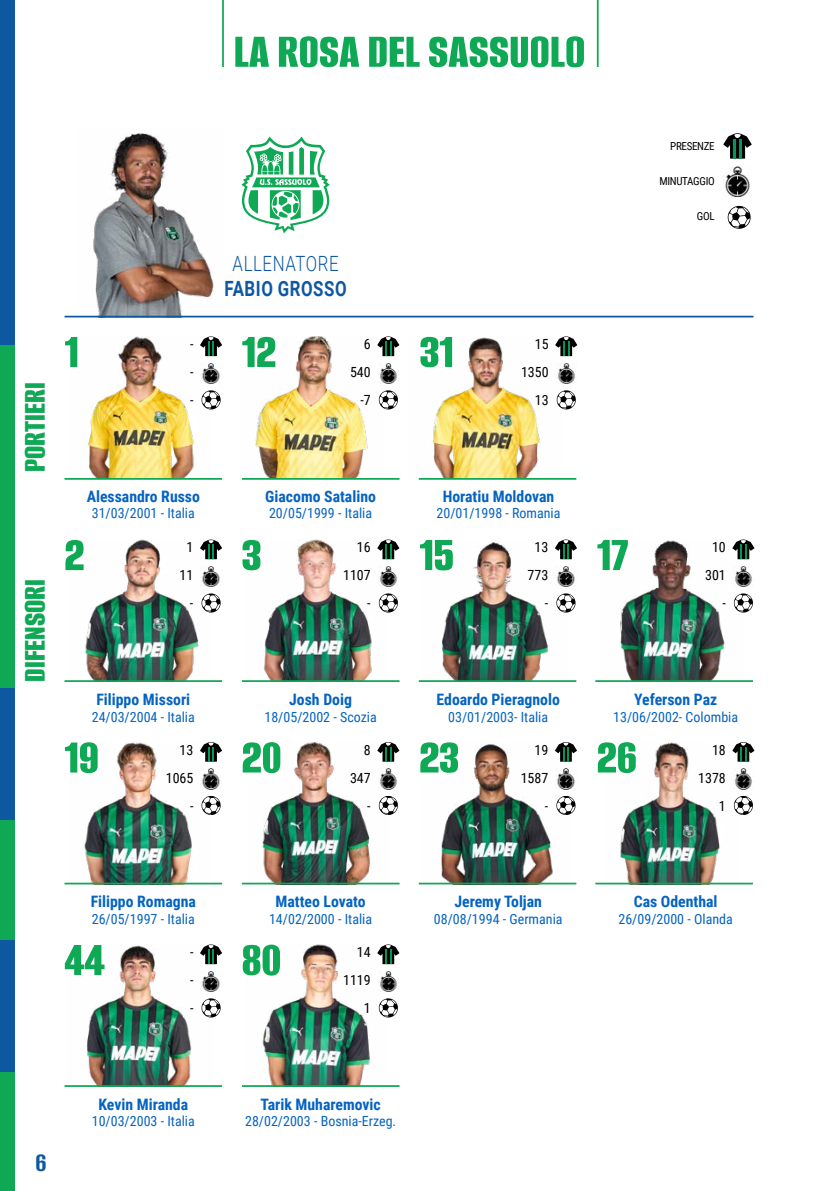
<style>
.page{position:relative;width:819px;height:1191px;background:#fff}
.page>*{position:absolute;margin:0;border:0;box-sizing:border-box;transform-origin:0 0}
.t1{font:100 50.75px "Alumni Sans";color:#0fa855}
.t2{font:100 33.25px "Alumni Sans";color:#0fa855}
.t3{font:100 28px "Alumni Sans";color:#0e58a2}
.t4{font:700 21px "Roboto";letter-spacing:.035em;color:#0e58a2;scale:.8 1}
.t5{font:300 21px "Roboto";letter-spacing:.035em;color:#0e58a2;scale:.8 1}
.t6{font:700 15.75px "Roboto Condensed";color:#0563c1}
.t7{font:14px "Roboto Condensed";color:#0563c1}
.t8{font:14px/28px "Roboto Condensed";color:#000;text-align:right}
.t9{font:11.03px "Roboto Condensed";letter-spacing:-.03em;color:#000}
</style>
<div class="page">
<div style="left:0;top:344px;width:15px;height:344px;background:#0fa855"></div>
<div style="left:0;top:0;width:15px;height:344px;background:#0e58a2"></div>
<div style="left:0;top:688px;width:15px;height:132px;background:#0e58a2"></div>
<div style="left:0;top:820px;width:15px;height:120px;background:#0fa855"></div>
<div style="left:0;top:1072px;width:15px;height:119px;background:#0fa855"></div>
<div style="left:0;top:940px;width:15px;height:132px;background:#0e58a2"></div>
<img style="left:88px;top:336px;width:123px;height:142px">
<img style="left:85px;top:539px;width:126px;height:141px">
<img style="left:84px;top:742px;width:127px;height:140px">
<img style="left:87px;top:945px;width:126px;height:140px">
<img style="left:255px;top:336px;width:128px;height:142px">
<img style="left:263px;top:539px;width:125px;height:141px">
<img style="left:262px;top:742px;width:127px;height:140px">
<img style="left:262px;top:944px;width:126px;height:141px">
<img style="left:442px;top:542px;width:126px;height:138px">
<img style="left:441px;top:744px;width:129px;height:138px">
<img style="left:418px;top:337px;width:146px;height:142px">
<img style="left:620px;top:540px;width:123px;height:140px">
<img style="left:620px;top:742px;width:120px;height:140px">
<img style="left:201px;top:363px;width:20px;height:20px">
<img style="left:201px;top:566px;width:20px;height:20px">
<img style="left:201px;top:769px;width:20px;height:20px">
<img style="left:201px;top:971px;width:20px;height:20px">
<img style="left:378px;top:363px;width:19px;height:20px">
<img style="left:378px;top:566px;width:19px;height:20px">
<img style="left:378px;top:769px;width:19px;height:20px">
<img style="left:378px;top:971px;width:19px;height:20px">
<img style="left:556px;top:566px;width:20px;height:20px">
<img style="left:556px;top:769px;width:20px;height:20px">
<img style="left:556px;top:363px;width:19px;height:20px">
<img style="left:733px;top:566px;width:19px;height:20px">
<img style="left:733px;top:769px;width:19px;height:20px">
<svg style="left:201px;top:390px;width:19px;height:19px"></svg>
<svg style="left:201px;top:593px;width:19px;height:19px"></svg>
<svg style="left:201px;top:796px;width:19px;height:19px"></svg>
<svg style="left:201px;top:998px;width:19px;height:19px"></svg>
<svg style="left:379px;top:390px;width:19px;height:19px"></svg>
<svg style="left:379px;top:593px;width:19px;height:19px"></svg>
<svg style="left:379px;top:796px;width:19px;height:19px"></svg>
<svg style="left:379px;top:998px;width:19px;height:19px"></svg>
<svg style="left:556px;top:593px;width:19px;height:19px"></svg>
<svg style="left:556px;top:796px;width:19px;height:19px"></svg>
<svg style="left:556px;top:390px;width:19px;height:19px"></svg>
<svg style="left:733px;top:593px;width:20px;height:19px"></svg>
<svg style="left:733px;top:796px;width:20px;height:19px"></svg>
<svg style="left:200px;top:336px;width:22px;height:20px"></svg>
<svg style="left:200px;top:539px;width:22px;height:20px"></svg>
<svg style="left:200px;top:742px;width:22px;height:19px"></svg>
<svg style="left:200px;top:944px;width:22px;height:20px"></svg>
<svg style="left:377px;top:336px;width:22px;height:20px"></svg>
<svg style="left:377px;top:539px;width:22px;height:20px"></svg>
<svg style="left:377px;top:742px;width:22px;height:19px"></svg>
<svg style="left:377px;top:944px;width:22px;height:20px"></svg>
<svg style="left:555px;top:539px;width:22px;height:20px"></svg>
<svg style="left:555px;top:742px;width:22px;height:19px"></svg>
<svg style="left:555px;top:336px;width:22px;height:20px"></svg>
<svg style="left:732px;top:539px;width:22px;height:20px"></svg>
<svg style="left:732px;top:742px;width:22px;height:19px"></svg>
<hr style="left:222px;top:0;width:2px;height:67px;background:#0fa855">
<hr style="left:597px;top:0;width:1px;height:67px;background:#0fa855">
<img style="left:76px;top:133px;width:147px;height:183px">
<hr style="left:64px;top:316px;width:689px;height:1px;background:#0e58a2">
<img style="left:723px;top:166px;width:27px;height:31px">
<svg style="left:727px;top:206px;width:23px;height:23px"></svg>
<svg style="left:723px;top:133px;width:28px;height:26px"></svg>
<hr style="left:733px;top:139px;width:2px;height:20px;background:#009758">
<hr style="left:739px;top:139px;width:2px;height:20px;background:#009758">
<svg style="left:241px;top:137px;width:89px;height:96px"></svg>
<hr style="left:64px;top:478px;width:158px;height:2px;background:#0fa855">
<hr style="left:64px;top:680px;width:158px;height:2px;background:#0fa855">
<hr style="left:64px;top:882px;width:158px;height:2px;background:#0fa855">
<hr style="left:64px;top:1085px;width:158px;height:2px;background:#0fa855">
<hr style="left:419px;top:478px;width:157px;height:2px;background:#0fa855">
<hr style="left:419px;top:680px;width:157px;height:2px;background:#0fa855">
<hr style="left:419px;top:882px;width:157px;height:2px;background:#0fa855">
<hr style="left:595px;top:680px;width:158px;height:2px;background:#0fa855">
<hr style="left:595px;top:882px;width:158px;height:2px;background:#0fa855">
<hr style="left:242px;top:478px;width:157px;height:2px;background:#0fa855">
<hr style="left:242px;top:680px;width:157px;height:2px;background:#0fa855">
<hr style="left:242px;top:882px;width:157px;height:2px;background:#0fa855">
<hr style="left:242px;top:1085px;width:157px;height:2px;background:#0fa855">
<h1 class="t1" style="left:234px;top:26px;width:353px">LA ROSA DEL SASSUOLO</h1>
<h2 class="t2" style="left:18px;top:472px;width:92px;rotate:-90deg">PORTIERI</h2>
<h2 class="t2" style="left:18px;top:681px;width:104px;rotate:-90deg">DIFENSORI</h2>
<h1 class="t1" style="left:64px;top:326px;width:16px">1</h1>
<p class="t8" style="left:190px;top:329px;width:5px;text-align:justify">- - -</p>
<p class="t6" style="left:87px;top:485px;width:115px">Alessandro Russo</p>
<p class="t7" style="left:92px;top:503px;width:105px">31/03/2001 - Italia</p>
<h1 class="t1" style="left:64px;top:529px;width:21px">2</h1>
<p class="t8" style="left:180px;top:532px;width:15px">1<br>11 -</p>
<p class="t6" style="left:96px;top:688px;width:95px">Filippo Missori</p>
<p class="t7" style="left:92px;top:706px;width:105px">24/03/2004 - Italia</p>
<h1 class="t1" style="left:64px;top:732px;width:36px">19</h1>
<p class="t8" style="left:166px;top:735px;width:29px">13<br>1065 -</p>
<h3 class="t5" style="left:232px;top:248px;width:134px">ALLENATORE</h3>
<h3 class="t4" style="left:224px;top:274px;width:154px">FABIO GROSSO</h3>
<h1 class="t1" style="left:242px;top:326px;width:36px">12</h1>
<p class="t8" style="left:350px;top:329px;width:22px">6<br>540 -7</p>
<p class="t6" style="left:265px;top:485px;width:112px">Giacomo Satalino</p>
<p class="t7" style="left:269px;top:503px;width:105px">20/05/1999 - Italia</p>
<h1 class="t1" style="left:242px;top:529px;width:21px">3</h1>
<p class="t8" style="left:343px;top:532px;width:29px">16<br>1107 -</p>
<p class="t6" style="left:289px;top:688px;width:64px">Josh Doig</p>
<p class="t7" style="left:264px;top:706px;width:114px">18/05/2002 - Scozia</p>
<h1 class="t1" style="left:242px;top:732px;width:41px">20</h1>
<p class="t8" style="left:350px;top:735px;width:22px">8<br>347 -</p>
<p class="t9" style="left:670px;top:139px;width:46px">PRESENZE</p>
<p class="t9" style="left:659px;top:174px;width:57px">MINUTAGGIO</p>
<p class="t9" style="left:697px;top:209px;width:19px">GOL</p>
<h1 class="t1" style="left:419px;top:326px;width:36px">31</h1>
<p class="t8" style="left:521px;top:329px;width:29px">15<br>1350<br>13</p>
<p class="t6" style="left:442px;top:485px;width:113px">Horatiu Moldovan</p>
<p class="t7" style="left:436px;top:503px;width:125px">20/01/1998 - Romania</p>
<h1 class="t1" style="left:419px;top:529px;width:36px">15</h1>
<p class="t8" style="left:527px;top:532px;width:22px">13<br>773 -</p>
<p class="t6" style="left:436px;top:688px;width:125px">Edoardo Pieragnolo</p>
<p class="t7" style="left:448px;top:706px;width:101px">03/01/2003- Italia</p>
<h1 class="t1" style="left:419px;top:732px;width:41px">23</h1>
<p class="t8" style="left:520px;top:735px;width:29px">19<br>1587 -</p>
<h1 class="t1" style="left:597px;top:529px;width:33px">17</h1>
<p class="t8" style="left:705px;top:532px;width:22px">10<br>301 -</p>
<p class="t6" style="left:634px;top:688px;width:85px">Yeferson Paz</p>
<p class="t7" style="left:613px;top:706px;width:126px">13/06/2002- Colombia</p>
<h1 class="t1" style="left:597px;top:732px;width:41px">26</h1>
<p class="t8" style="left:698px;top:735px;width:29px">18<br>1378<br>1</p>
<p class="t6" style="left:91px;top:890px;width:107px">Filippo Romagna</p>
<p class="t7" style="left:92px;top:909px;width:105px">26/05/1997 - Italia</p>
<p class="t6" style="left:275px;top:890px;width:92px">Matteo Lovato</p>
<p class="t7" style="left:269px;top:909px;width:105px">14/02/2000 - Italia</p>
<p class="t6" style="left:454px;top:890px;width:89px">Jeremy Toljan</p>
<p class="t7" style="left:434px;top:909px;width:130px">08/08/1994 - Germania</p>
<p class="t6" style="left:633px;top:890px;width:85px">Cas Odenthal</p>
<p class="t7" style="left:618px;top:909px;width:116px">26/09/2000 - Olanda</p>
<h1 class="t1" style="left:64px;top:934px;width:42px">44</h1>
<p class="t8" style="left:190px;top:937px;width:5px;text-align:justify">- - -</p>
<h1 class="t1" style="left:242px;top:934px;width:41px">80</h1>
<p class="t8" style="left:343px;top:937px;width:29px">14<br>1119<br>1</p>
<h3 class="t3" style="left:36px;top:1148px;width:13px">6</h3>
<p class="t6" style="left:98px;top:1093px;width:91px">Kevin Miranda</p>
<p class="t7" style="left:92px;top:1111px;width:105px">10/03/2003 - Italia</p>
<p class="t6" style="left:260px;top:1093px;width:122px">Tarik Muharemovic</p>
<p class="t7" style="left:245px;top:1111px;width:153px">28/02/2003 - Bosnia-Erzeg.</p>
</div>
